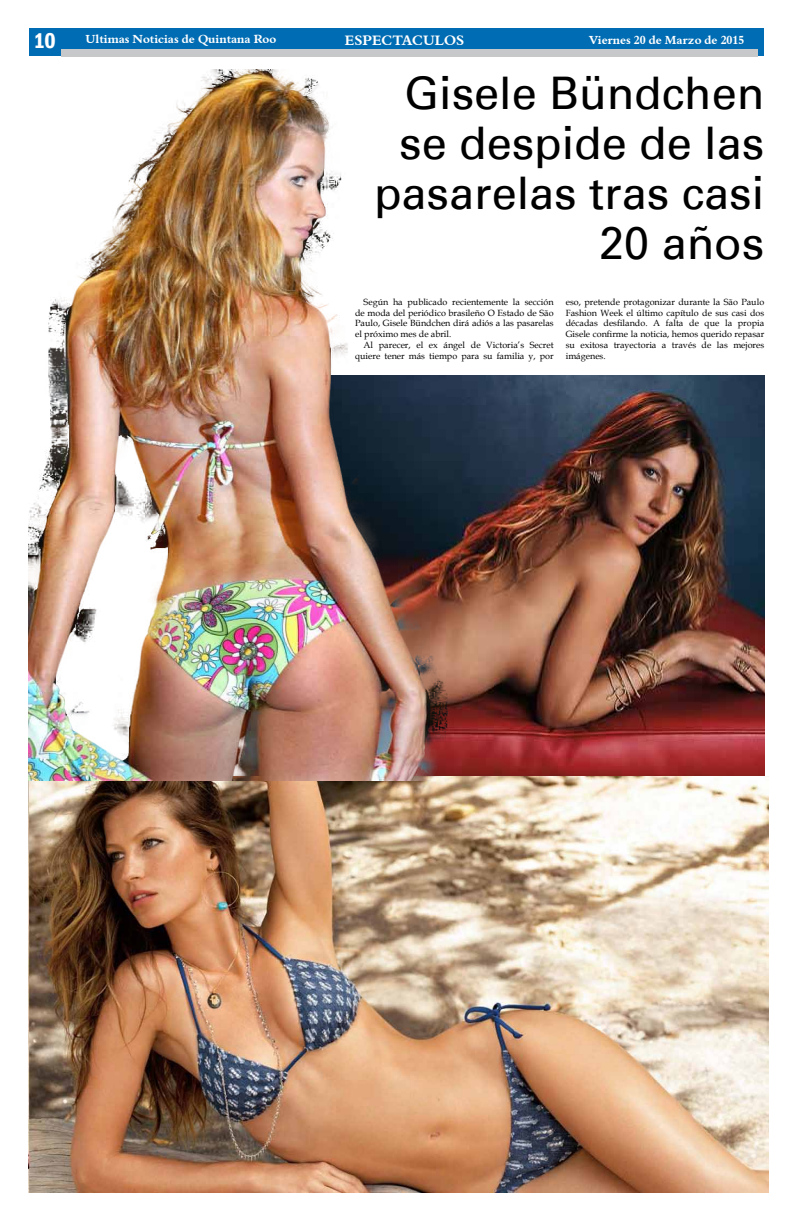
<style>
.page{position:relative;width:792px;height:1224px;background:#fff}
.page>*{position:absolute;margin:0;border:0;box-sizing:border-box;transform-origin:0 0}
.t1{font:45px/50px "Univers";color:#000;text-align:right}
.t2{font:600 condensed 22px "Franklin Gothic";color:#fff}
.t3{font:14px "Aldine 401 BT Bold A";color:#fff}
.t4{font:12px "Aldine 401 BT Bold A";color:#fff}
.t5{font:9px/10.8px "Book Antiqua";color:#000;text-align:justify}
</style>
<div class="page">
<img style="left:504px;top:375px;width:260px;height:401px">
<img style="left:28px;top:776px;width:740px;height:416px">
<div style="left:29px;top:29px;width:735px;height:27px;background:#006cb3"></div>
<div style="left:61px;top:49px;width:696px;height:7px;background:#c7c8ca"></div>
<img style="left:28px;top:69px;width:476px;height:712px">
<h2 class="t2" style="left:33px;top:26px;width:24px">10</h2>
<h3 class="t4" style="left:86px;top:32px;width:192px">Ultimas Noticias de Quintana Roo</h3>
<h3 class="t3" style="left:345px;top:31px;width:121px">ESPECTACULOS</h3>
<h3 class="t4" style="left:590px;top:33px;width:156px">Viernes 20 de Marzo de 2015</h3>
<h1 class="t1" style="left:374px;top:68px;width:392px">Gisele Bündchen se despide de las pasarelas tras casi<br>20 años</h1>
<p class="t5" style="left:355px;top:296px;width:200px;text-indent:9px">Según ha publicado recientemente la sección de moda del periódico brasileño O Estado de São Paulo, Gisele Bündchen dirá adiós a las pasarelas el próximo mes de abril.</p>
<p class="t5" style="left:355px;top:339px;width:200px;text-align:right">Al parecer, el ex ángel de Victoria’s Secret quiere tener más tiempo para su familia y, por</p>
<p class="t5" style="left:566px;top:296px;width:200px">eso, pretende protagonizar durante la São Paulo Fashion Week el último capítulo de sus casi dos décadas desfilando. A falta de que la propia Gisele confirme la noticia, hemos querido repasar su exitosa trayectoria a través de las mejores imágenes.</p>
</div>
